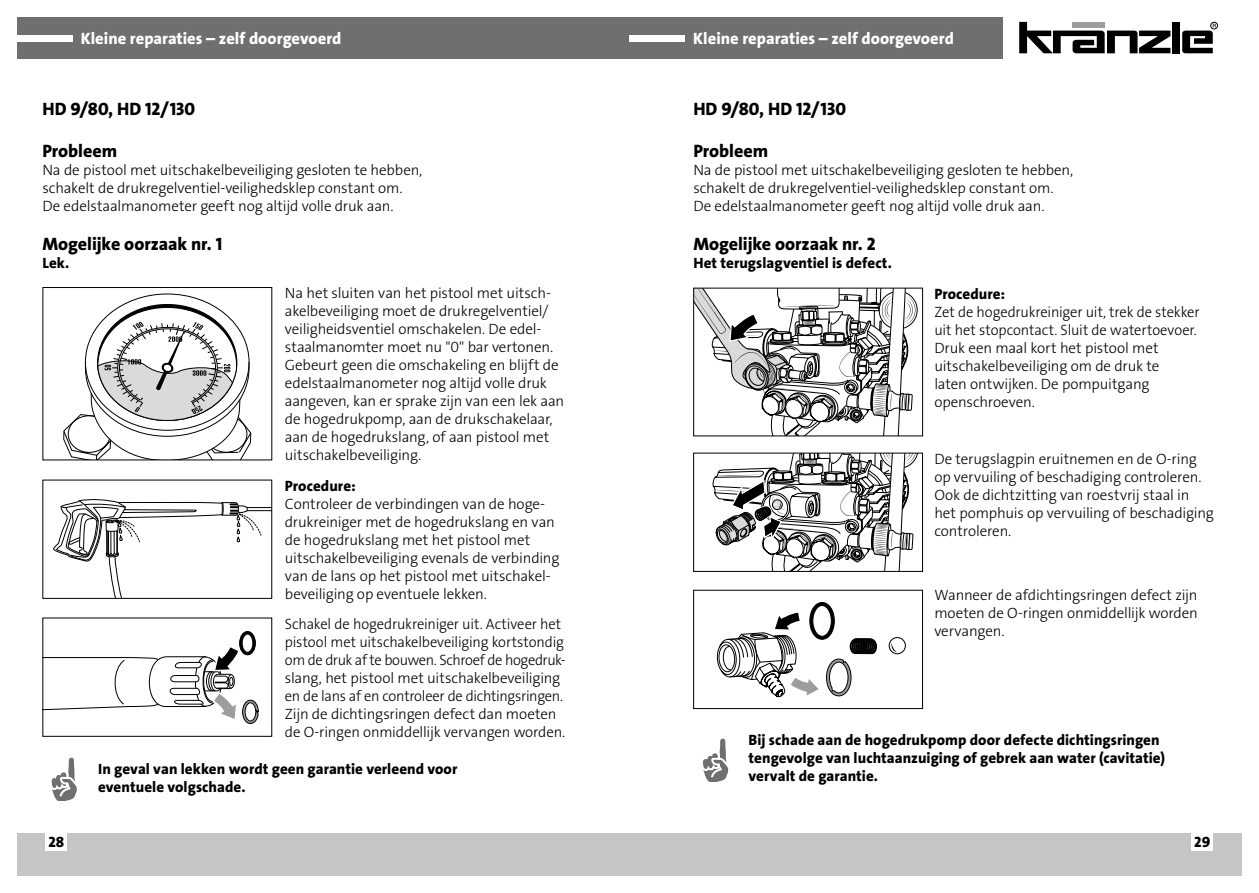
<style>
.page{position:relative;width:1259px;height:893px;background:#fff}
.page>*{position:absolute;margin:0;border:0;box-sizing:border-box;transform-origin:0 0}
.t1{font:18px "The Sans LP8 Ex Bld";color:#000}
.t2{font:16.5px "The Sans LP8 Ex Bld";color:#fff}
.t3{font:15px/18px "The Sans LP3 Lig";letter-spacing:-.01em;color:#000}
.t4{font:15px/18px "The Sans LP8 Ex Bld";letter-spacing:.005em;color:#000}
</style>
<div class="page">
<div style="left:629px;top:833px;width:613px;height:43px;background:#c6c6c6"></div>
<div style="left:17px;top:833px;width:612px;height:43px;background:#c6c6c6"></div>
<div style="left:1191px;top:833px;width:22px;height:18px;background:#fff"></div>
<div style="left:46px;top:833px;width:21px;height:18px;background:#fff"></div>
<div style="left:17px;top:17px;width:985px;height:41px;background:#706f6f"></div>
<div style="left:17px;top:35px;width:55px;height:6px;background:#fff"></div>
<div style="left:629px;top:35px;width:56px;height:6px;background:#fff"></div>
<svg style="left:1019px;top:22px;width:151px;height:31px"></svg>
<div style="left:1172px;top:22px;width:7px;height:31px;background:#000"></div>
<div style="left:1210px;top:22px;width:7px;height:7px;border:1px solid #000;border-radius:50%"></div>
<svg style="left:1182px;top:24px;width:34px;height:29px"></svg>
<svg style="left:42px;top:287px;width:230px;height:174px"></svg>
<svg style="left:42px;top:479px;width:230px;height:120px"></svg>
<svg style="left:42px;top:617px;width:230px;height:120px"></svg>
<svg style="left:693px;top:452px;width:230px;height:120px"></svg>
<svg style="left:693px;top:589px;width:230px;height:120px"></svg>
<svg style="left:693px;top:287px;width:230px;height:150px"></svg>
<svg style="left:703px;top:739px;width:26px;height:42px"></svg>
<svg style="left:51px;top:758px;width:26px;height:42px"></svg>
<p class="t2" style="left:81px;top:28px;width:262px">Kleine reparaties – zelf doorgevoerd</p>
<p class="t2" style="left:693px;top:28px;width:262px">Kleine reparaties – zelf doorgevoerd</p>
<p class="t1" style="left:42px;top:98px;width:154px">HD 9/80, HD 12/130</p>
<p class="t1" style="left:42px;top:140px;width:76px">Probleem</p>
<p class="t3" style="left:42px;top:161px;width:381px">Na de pistool met uitschakelbeveiliging gesloten te hebben, schakelt de drukregelventiel-veilighedsklep constant om.<br>De edelstaalmanometer geeft nog altijd volle druk aan.</p>
<p class="t1" style="left:42px;top:233px;width:181px">Mogelijke oorzaak nr. 1</p>
<p class="t4" style="left:42px;top:254px;width:28px">Lek.</p>
<p class="t3" style="left:285px;top:284px;width:281px">Na het sluiten van het pistool met uitsch&shy;akelbeveiliging moet de drukregelventiel/ veiligheidsventiel omschakelen. De edel&shy;staalmanomter moet nu "0" bar vertonen.<br>Gebeurt geen die omschakeling en blijft de edelstaalmanometer nog altijd volle druk aangeven, kan er sprake zijn van een lek aan de hogedrukpomp, aan de drukschakelaar, aan de hogedrukslang, of aan pistool met uitschakelbeveiliging.</p>
<p class="t4" style="left:285px;top:477px;width:72px">Procedure:</p>
<p class="t3" style="left:285px;top:495px;width:276px">Controleer de verbindingen van de hoge&shy;drukreiniger met de hogedrukslang en van de hogedrukslang met het pistool met uitschakelbeveiliging evenals de verbinding van de lans op het pistool met uitschakel&shy;beveiliging op eventuele lekken.</p>
<p class="t3" style="left:285px;top:615px;width:282px">Schakel de hogedrukreiniger uit. Activeer het pistool met uitschakelbeveiliging kortstondig om de druk af te bouwen. Schroef de hogedruk&shy;slang, het pistool met uitschakelbeveiliging en de lans af en controleer de dichtingsringen.<br>Zijn de dichtingsringen defect dan moeten de O-ringen onmiddellijk vervangen worden.</p>
<p class="t4" style="left:98px;top:760px;width:361px">In geval van lekken wordt geen garantie verleend voor eventuele volgschade.</p>
<p class="t1" style="left:693px;top:98px;width:154px">HD 9/80, HD 12/130</p>
<p class="t1" style="left:693px;top:140px;width:76px">Probleem</p>
<p class="t3" style="left:693px;top:161px;width:381px">Na de pistool met uitschakelbeveiliging gesloten te hebben, schakelt de drukregelventiel-veilighedsklep constant om.<br>De edelstaalmanometer geeft nog altijd volle druk aan.</p>
<p class="t1" style="left:693px;top:233px;width:184px">Mogelijke oorzaak nr. 2</p>
<p class="t4" style="left:693px;top:254px;width:200px">Het terugslagventiel is defect.</p>
<p class="t4" style="left:934px;top:285px;width:72px">Procedure:</p>
<p class="t3" style="left:934px;top:303px;width:267px">Zet de hogedrukreiniger uit, trek de stekker uit het stopcontact. Sluit de watertoevoer.<br>Druk een maal kort het pistool met uitschakelbeveiliging om de druk te<br>laten ontwijken. De pompuitgang openschroeven.</p>
<p class="t3" style="left:934px;top:450px;width:281px">De terugslagpin eruitnemen en de O-ring op vervuiling of beschadiging controleren.<br>Ook de dichtzitting van roestvrij staal in het pomphuis op vervuiling of beschadiging controleren.</p>
<p class="t3" style="left:934px;top:586px;width:265px;text-align:justify">Wanneer de afdichtingsringen defect zijn moeten de O-ringen onmiddellijk worden vervangen.</p>
<p class="t4" style="left:748px;top:731px;width:418px">Bij schade aan de hogedrukpomp door defecte dichtingsringen tengevolge van luchtaanzuiging of gebrek aan water (cavitatie) vervalt de garantie.</p>
<p class="t4" style="left:48px;top:833px;width:17px">28</p>
<p class="t4" style="left:1194px;top:833px;width:18px">29</p>
</div>
